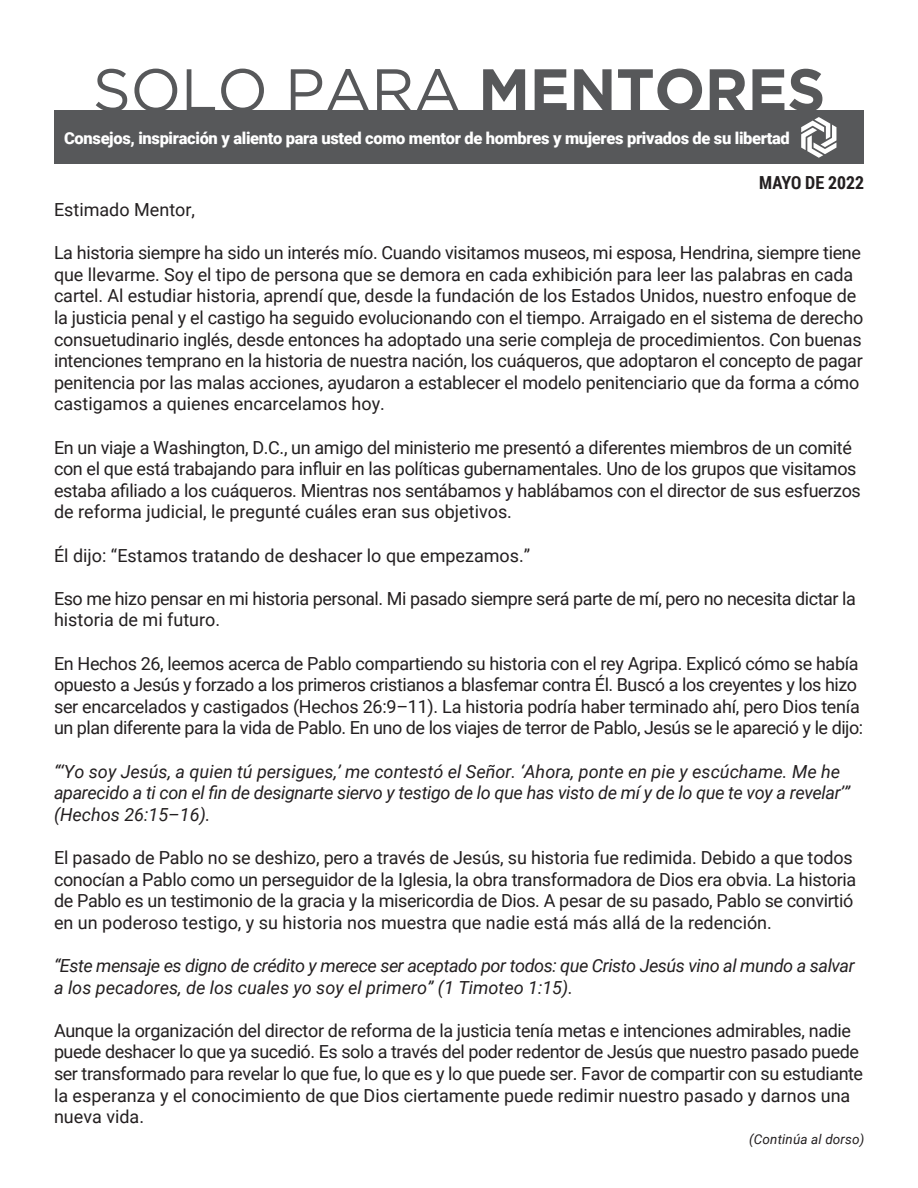
<style>
.page{position:relative;width:918px;height:1188px;background:#fff}
.page>*{position:absolute;margin:0;border:0;box-sizing:border-box;transform-origin:0 0}
.t1{font:60px "Gotham";letter-spacing:-.01em;color:#57585a}
.t2{font:18px/21.6px "Roboto";letter-spacing:-.02em;color:#231f20}
.t3{font:italic 18px/21.6px "Roboto";color:#231f20}
.t4{font:italic 18px/21.6px "Roboto";letter-spacing:-.02em;color:#231f20}
.t5{font:18px "Roboto";color:#231f20}
.t6{font:700 18px "Roboto Condensed";color:#231f20}
.t7{font:900 16.5px "Roboto";letter-spacing:-.02em;color:#fff}
.Body_Copy_Front_Page{font:italic 13.5px "Roboto";letter-spacing:.01em;color:#231f20}
.s1{font-weight:700}
</style>
<div class="page">
<div style="left:54px;top:110px;width:810px;height:54px;background:#57585a"></div>
<svg style="left:801px;top:117px;width:35px;height:41px"></svg>
<p class="t1" style="left:93px;top:52px;width:734px">SOLO PARA <span class="s1">MENTORES</span></p>
<p class="t7" style="left:64px;top:126px;width:727px">Consejos, inspiración y aliento para usted como mentor de hombres y mujeres privados de su libertad</p>
<p class="t6" style="left:759px;top:170px;width:106px">MAYO DE 2022</p>
<p class="t5" style="left:54px;top:197px;width:143px">Estimado Mentor,</p>
<p class="t2" style="left:54px;top:241px;width:811px">La historia siempre ha sido un interés mío. Cuando visitamos museos, mi esposa, Hendrina, siempre tiene que llevarme. Soy el tipo de persona que se demora en cada exhibición para leer las palabras en cada cartel. Al estudiar historia, aprendí que, desde la fundación de los Estados Unidos, nuestro enfoque de la justicia penal y el castigo ha seguido evolucionando con el tiempo. Arraigado en el sistema de derecho consuetudinario inglés, desde entonces ha adoptado una serie compleja de procedimientos. Con buenas intenciones temprano en la historia de nuestra nación, los cuáqueros, que adoptaron el concepto de pagar penitencia por las malas acciones, ayudaron a establecer el modelo penitenciario que da forma a cómo castigamos a quienes encarcelamos hoy.</p>
<p class="t2" style="left:54px;top:436px;width:808px">En un viaje a Washington, D.C., un amigo del ministerio me presentó a diferentes miembros de un comité con el que está trabajando para influir en las políticas gubernamentales. Uno de los grupos que visitamos estaba afiliado a los cuáqueros. Mientras nos sentábamos y hablábamos con el director de sus esfuerzos de reforma judicial, le pregunté cuáles eran sus objetivos.</p>
<p class="t5" style="left:54px;top:543px;width:478px">Él dijo: “Estamos tratando de deshacer lo que empezamos.”</p>
<p class="t2" style="left:54px;top:587px;width:803px">Eso me hizo pensar en mi historia personal. Mi pasado siempre será parte de mí, pero no necesita dictar la historia de mi futuro.</p>
<p class="t2" style="left:54px;top:652px;width:811px">En Hechos 26, leemos acerca de Pablo compartiendo su historia con el rey Agripa. Explicó cómo se había opuesto a Jesús y forzado a los primeros cristianos a blasfemar contra Él. Buscó a los creyentes y los hizo ser encarcelados y castigados (Hechos 26:9–11). La historia podría haber terminado ahí, pero Dios tenía un plan diferente para la vida de Pablo. En uno de los viajes de terror de Pablo, Jesús se le apareció y le dijo:</p>
<p class="t3" style="left:54px;top:760px;width:798px">“‘Yo soy Jesús, a quien tú persigues,’ me contestó el Señor. ‘Ahora, ponte en pie y escúchame. Me he aparecido a ti con el fin de designarte siervo y testigo de lo que has visto de mí y de lo que te voy a revelar’” (Hechos 26:15–16).</p>
<p class="t2" style="left:54px;top:846px;width:804px">El pasado de Pablo no se deshizo, pero a través de Jesús, su historia fue redimida. Debido a que todos conocían a Pablo como un perseguidor de la Iglesia, la obra transformadora de Dios era obvia. La historia de Pablo es un testimonio de la gracia y la misericordia de Dios. A pesar de su pasado, Pablo se convirtió en un poderoso testigo, y su historia nos muestra que nadie está más allá de la redención.</p>
<p class="t4" style="left:54px;top:954px;width:802px">“Este mensaje es digno de crédito y merece ser aceptado por todos: que Cristo Jesús vino al mundo a salvar a los pecadores, de los cuales yo soy el primero” (1 Timoteo 1:15).</p>
<p class="t2" style="left:54px;top:1019px;width:811px">Aunque la organización del director de reforma de la justicia tenía metas e intenciones admirables, nadie puede deshacer lo que ya sucedió. Es solo a través del poder redentor de Jesús que nuestro pasado puede ser transformado para revelar lo que fue, lo que es y lo que puede ser. Favor de compartir con su estudiante la esperanza y el conocimiento de que Dios ciertamente puede redimir nuestro pasado y darnos una nueva vida.</p>
<p class="Body_Copy_Front_Page" style="left:749px;top:1130px;width:117px">(Continúa al dorso)</p>
</div>
